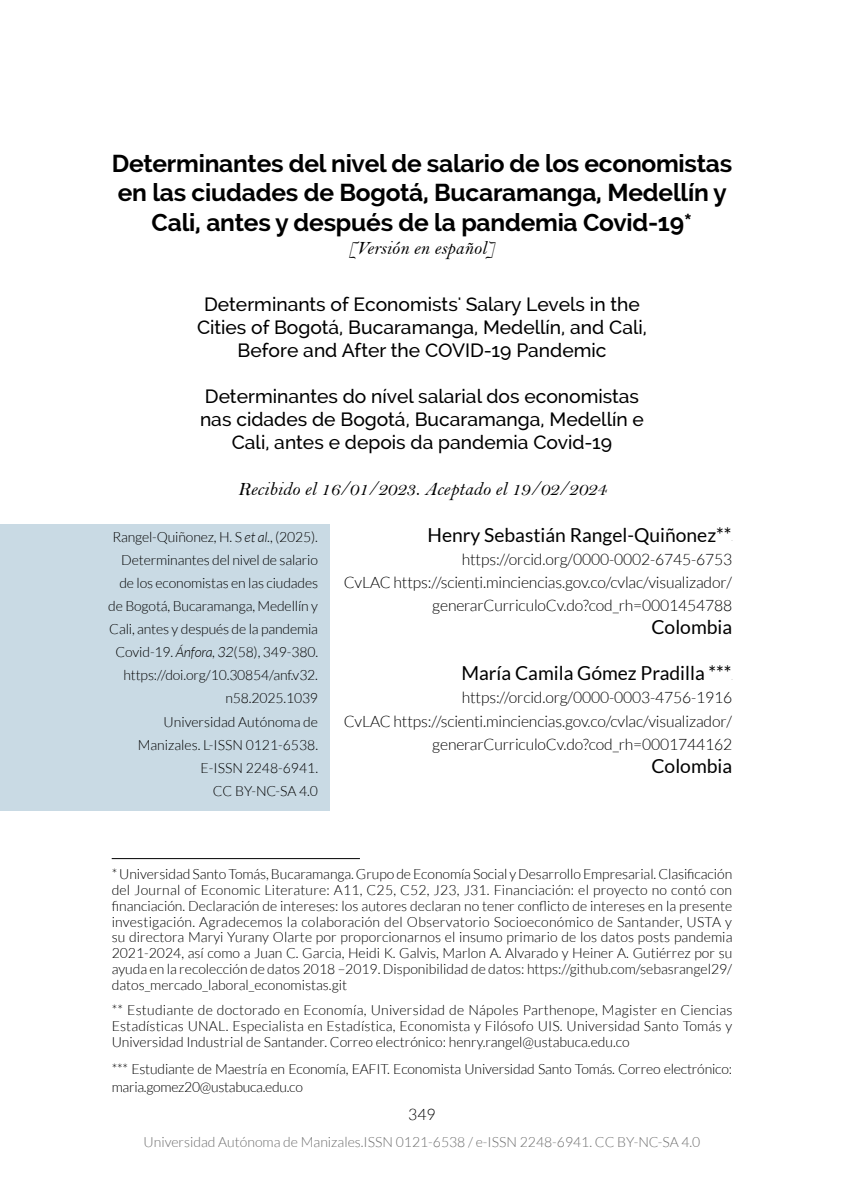
<style>
.page{position:relative;width:844px;height:1191px;background:#fff}
.page>*{position:absolute;margin:0;border:0;box-sizing:border-box;transform-origin:0 0}
.t1{font:700 24.5px/29.4px "Raleway";letter-spacing:-.01em;color:#000;text-align:center}
.t2{font:500 19.25px/23.1px "Raleway";color:#000;text-align:center}
.t3{font:19.25px "Lato";color:#000}
.t4{font:19.25px "Bell MT Italic";color:#000}
.t5{font:300 15.75px/23.1px "Lato";letter-spacing:-.01em;color:#000;text-align:right}
.t6{font:300 14px/23.1px "Lato";letter-spacing:-.01em;color:#000;text-align:justify}
.t7{font:300 14px "Lato";color:#6e6e6e}
.s1{font-style:italic}
</style>
<div class="page">
<hr style="left:112px;top:858px;width:248px;height:1px;background:#000">
<div style="left:0;top:524px;width:330px;height:287px;background:#c9dae4"></div>
<h1 class="t1" style="left:112px;top:149px;width:622px">Determinantes del nivel de salario de los economistas en las ciudades de Bogotá, Bucaramanga, Medellín y<br>Cali, antes y después de la pandemia Covid-19*</h1>
<h2 class="t4" style="left:348px;top:236px;width:148px">[Versión en español]</h2>
<h2 class="t2" style="left:197px;top:292px;width:451px">Determinants of Economists' Salary Levels in the<br>Cities of Bogotá, Bucaramanga, Medellín, and Cali,<br>Before and After the COVID-19 Pandemic</h2>
<h2 class="t2" style="left:200px;top:385px;width:445px">Determinantes do nível salarial dos economistas nas cidades de Bogotá, Bucaramanga, Medellín e<br>Cali, antes e depois da pandemia Covid-19</h2>
<h2 class="t4" style="left:238px;top:478px;width:370px">Recibido el 16/01/2023. Aceptado el 19/02/2024</h2>
<h2 class="t3" style="left:427px;top:524px;width:305px">Henry Sebastián Rangel-Quiñonez**</h2>
<p class="t5" style="left:343px;top:547px;width:390px">https://orcid.org/0000-0002-6745-6753<br>CvLAC https://scienti.minciencias.gov.co/cvlac/visualizador/ generarCurriculoCv.do?cod_rh=0001454788</p>
<h2 class="t3" style="left:651px;top:616px;width:82px">Colombia</h2>
<h2 class="t3" style="left:461px;top:662px;width:272px">María Camila Gómez Pradilla ***</h2>
<p class="t5" style="left:343px;top:686px;width:390px">https://orcid.org/0000-0003-4756-1916<br>CvLAC https://scienti.minciencias.gov.co/cvlac/visualizador/ generarCurriculoCv.do?cod_rh=0001744162</p>
<h2 class="t3" style="left:651px;top:755px;width:82px">Colombia</h2>
<p class="t6" style="left:108px;top:525px;width:211px;text-align:right">Rangel-Quiñonez, H. S <span class="s1">et al.</span>, (2025).<br>Determinantes del nivel de salario de los economistas en las ciudades de Bogotá, Bucaramanga, Medellín y<br>Cali, antes y después de la pandemia<br>Covid-19. <span class="s1">Ánfora, 32</span>(58), 349-380. https://doi.org/10.30854/anf.v32. n58.2025.1039<br>Universidad Autónoma de<br>Manizales. L-ISSN 0121-6538.<br>E-ISSN 2248-6941.<br>CC BY-NC-SA 4.0</p>
<p class="t6" style="left:112px;top:866px;width:622px;line-height:15.8px">* Universidad Santo Tomás, Bucaramanga. Grupo de Economía Social y Desarrollo Empresarial. Clasificación del Journal of Economic Literature: A11, C25, C52, J23, J31. Financiación: el proyecto no contó con financiación. Declaración de intereses: los autores declaran no tener conflicto de intereses en la presente investigación. Agradecemos la colaboración del Observatorio Socioeconómico de Santander, USTA y su directora Maryi Yurany Olarte por proporcionarnos el insumo primario de los datos posts pandemia 2021-2024, así como a Juan C. Garcia, Heidi K. Galvis, Marlon A. Alvarado y Heiner A. Gutiérrez por su ayuda en la recolección de datos 2018 –2019. Disponibilidad de datos: https://github.com/sebasrangel29/ datos_mercado_laboral_economistas.git</p>
<p class="t6" style="left:112px;top:1002px;width:622px;line-height:15.8px">** Estudiante de doctorado en Economía, Universidad de Nápoles Parthenope, Magister en Ciencias Estadísticas UNAL. Especialista en Estadística, Economista y Filósofo UIS. Universidad Santo Tomás y Universidad Industrial de Santander. Correo electrónico: henry.rangel@ustabuca.edu.co</p>
<p class="t6" style="left:112px;top:1060px;width:621px;line-height:17.5px">*** Estudiante de Maestría en Economía, EAFIT. Economista Universidad Santo Tomás. Correo electrónico: maria.gomez20@ustabuca.edu.co</p>
<p class="t5" style="left:408px;top:1102px;width:29px">349</p>
<p class="t7" style="left:143px;top:1134px;width:558px">Universidad Autónoma de Manizales.ISSN 0121-6538 / e-ISSN 2248-6941. CC BY-NC-SA 4.0</p>
</div>
